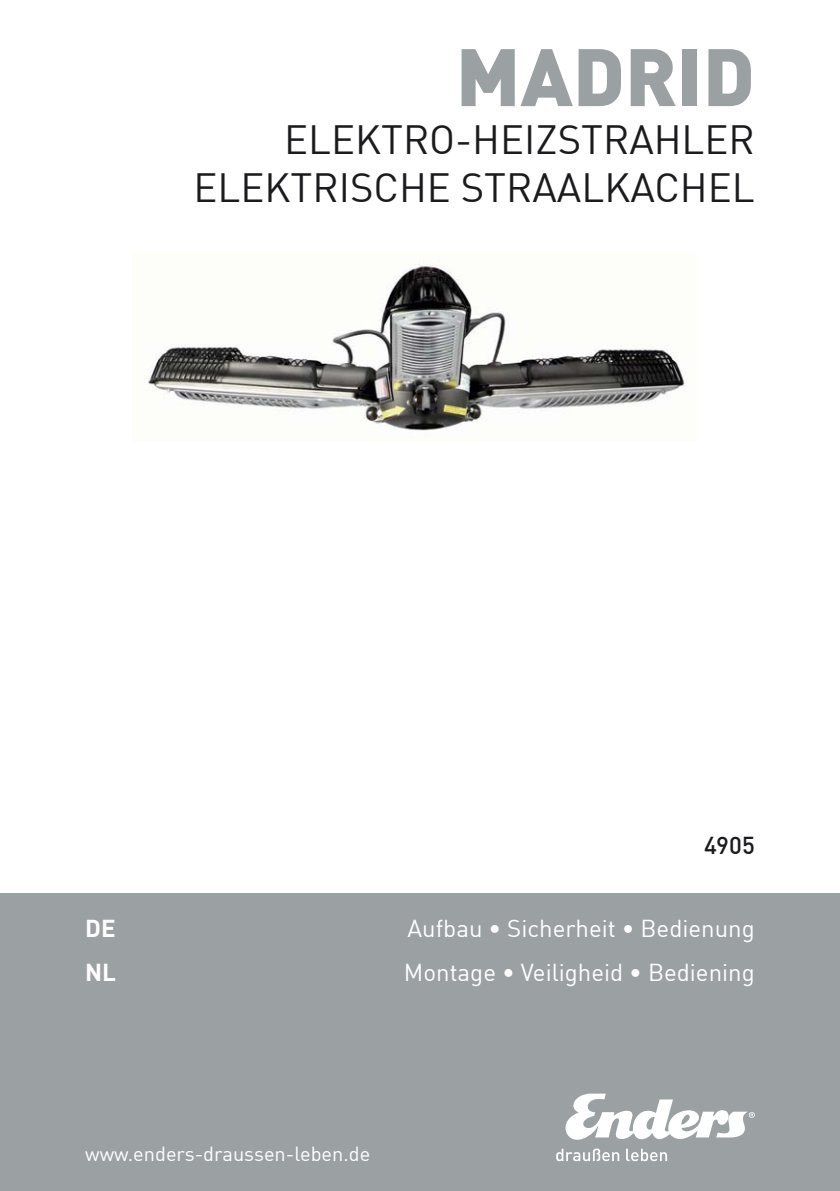
<style>
.page{position:relative;width:840px;height:1191px;background:#fff}
.page>*{position:absolute;margin:0;border:0;box-sizing:border-box;transform-origin:0 0}
.t1{font:900 80px "DIN Offc";color:#9ba0a3}
.t2{font:40px/48px "DIN Offc";color:#1b1a1d;text-align:right}
.t3{font:24px "DIN Offc";color:#fff}
.t4{font:500 24px "DIN Offc";color:#1b1a1d}
.t5{font:700 24px "DIN Offc";color:#fff}
.t6{font:20px "DIN Offc";color:#fff}
</style>
<div class="page">
<div style="left:0;top:893px;width:839px;height:298px;background:#9ba0a3"></div>
<svg style="left:556px;top:1148px;width:63px;height:13px"></svg>
<svg style="left:626px;top:1148px;width:40px;height:13px"></svg>
<svg style="left:565px;top:1093px;width:189px;height:47px"></svg>
<img style="left:148px;top:263px;width:538px;height:173px">
<h1 class="t1" style="left:455px;top:23px;width:300px">MADRID</h1>
<h2 class="t2" style="left:193px;top:114px;width:562px">ELEKTRO-HEIZSTRAHLER<br>ELEKTRISCHE STRAALKACHEL</h2>
<p class="t4" style="left:703px;top:829px;width:52px">4905</p>
<p class="t5" style="left:85px;top:912px;width:32px">DE</p>
<p class="t3" style="left:407px;top:912px;width:348px">Aufbau • Sicherheit • Bedienung</p>
<p class="t5" style="left:85px;top:956px;width:32px">NL</p>
<p class="t3" style="left:404px;top:956px;width:352px">Montage • Veiligheid • Bediening</p>
<p class="t6" style="left:85px;top:1140px;width:286px">www.enders-draussen-leben.de</p>
</div>
